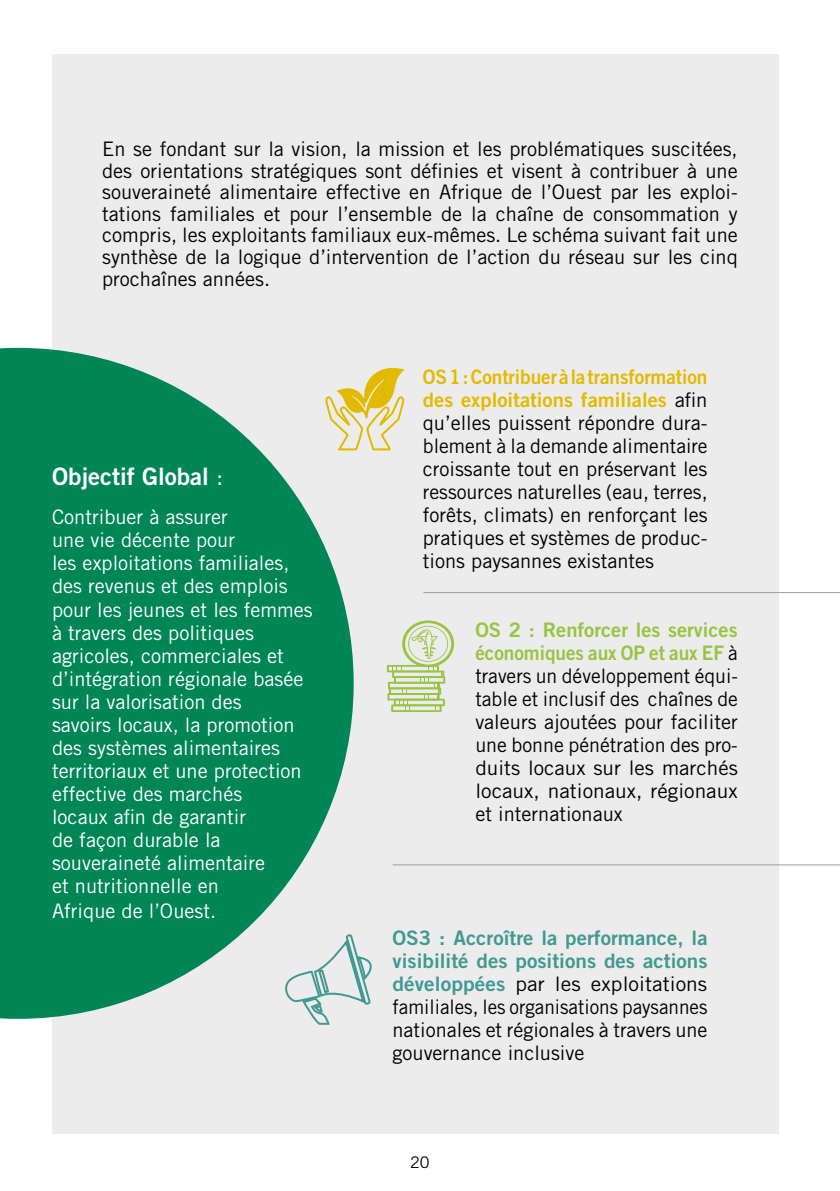
<style>
.page{position:relative;width:840px;height:1191px;background:#fff}
.page>*{position:absolute;margin:0;border:0;box-sizing:border-box;transform-origin:0 0}
.t1{font:24px "Trade Gothic Bold Two";color:#fff}
.t2{font:20px/23px "Trade Gothic";color:#000;text-align:justify}
.t3{font:20px/23px "Trade Gothic";color:#fff}
.t4{font:20px/23px "Trade Gothic";color:#000;text-align:justify;scale:1.05 1}
.t5{font:20px/23px "Trade Gothic Bold Two";color:#e2ba00;scale:.95 1}
.t6{font:20px/23px "Trade Gothic Bold Two";color:#419992}
.t7{font:20px/23px "Trade Gothic Bold Two";color:#99c441}
.t8{font:16px "Trade Gothic";color:#000}
.s1{font-family:"Trade Gothic"}
.s2{font-family:"Trade Gothic";color:#000}
.s3{font-family:"Trade Gothic Bold Two";color:#419992}
</style>
<div class="page">
<div style="left:52px;top:54px;width:726px;height:1079px;background:#ececed"></div>
<svg style="left:0;top:348px;width:353px;height:670px;fill:#008556"></svg>
<svg style="left:386px;top:620px;width:68px;height:92px"></svg>
<svg style="left:279px;top:934px;width:93px;height:91px"></svg>
<svg style="left:324px;top:368px;width:81px;height:84px"></svg>
<hr style="left:392px;top:864px;width:447px;height:1px;background:#9c9d9d">
<hr style="left:423px;top:592px;width:416px;height:1px;background:#9c9d9d">
<p class="t2" style="left:102px;top:138px;width:637px;line-height:21.6px">En se fondant sur la vision, la mission et les problématiques suscitées, des orientations stratégiques sont définies et visent à contribuer à une souveraineté alimentaire effective en Afrique de l’Ouest par les exploi&shy;tations familiales et pour l’ensemble de la chaîne de consommation y compris, les exploitants familiaux eux-mêmes. Le schéma suivant fait une synthèse de la logique d’intervention de l’action du réseau sur les cinq prochaînes années.</p>
<p class="t1" style="left:52px;top:462px;width:173px">Objectif Global <span class="s1">:</span></p>
<p class="t3" style="left:52px;top:505px;width:262px">Contribuer à assurer<br>une vie décente pour<br>les exploitations familiales, des revenus et des emplois pour les jeunes et les femmes à travers des politiques agricoles, commerciales et d’intégration régionale basée sur la valorisation des<br>savoirs locaux, la promotion des systèmes alimentaires territoriaux et une protection effective des marchés<br>locaux afin de garantir<br>de façon durable la souveraineté alimentaire<br>et nutritionnelle en</p>
<p class="t3" style="left:52px;top:899px;width:165px">Afrique de l’Ouest.</p>
<p class="t5" style="left:422px;top:365px;width:301px">OS 1: Contribuer à la transformation des exploitations familiales <span class="s2">afin</span></p>
<p class="t2" style="left:422px;top:411px;width:286px">qu’elles puissent répondre dura&shy;blement à la demande alimentaire croissante tout en préservant les ressources naturelles (eau, terres, forêts, climats) en renforçant les pratiques et systèmes de produc&shy;tions paysannes existantes</p>
<p class="t7" style="left:475px;top:617px;width:264px">OS 2 : Renforcer les services économiques aux OP et aux EF <span class="s2">à</span></p>
<p class="t2" style="left:475px;top:664px;width:264px">travers un développement équi&shy;table et inclusif des chaînes de valeurs ajoutées pour faciliter une bonne pénétration des pro&shy;duits locaux sur les marchés locaux, nationaux, régionaux et internationaux</p>
<p class="t6" style="left:392px;top:926px;width:316px">OS3 : Accroître la performance, la visibilité des positions des actions</p>
<p class="t4" style="left:392px;top:972px;width:301px"><span class="s3">développées</span> par les exploitations familiales, les organisations paysannes nationales et régionales à travers une gouvernance inclusive</p>
<p class="t8" style="left:410px;top:1152px;width:21px">20</p>
</div>
